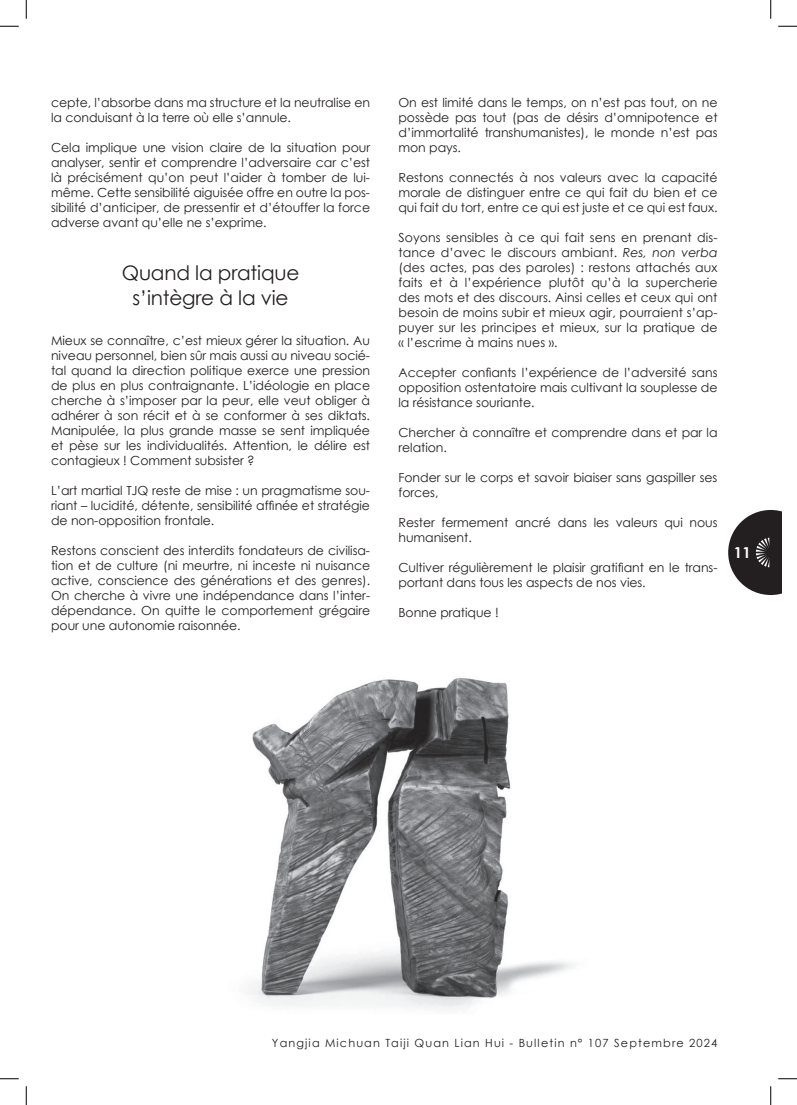
<style>
.page{position:relative;width:797px;height:1105px;background:#fff}
.page>*{position:absolute;margin:0;border:0;box-sizing:border-box;transform-origin:0 0}
.t1{font:20px/25px "Century Gothic";letter-spacing:-.01em;color:#231f20;text-align:center}
.t2{font:700 15px "Century Gothic";color:#fff}
.t3{font:12.5px/15px "Century Gothic";letter-spacing:-.005em;color:#231f20;text-align:justify}
.t4{font:11.25px "Century Gothic";letter-spacing:.1em;color:#231f20}
.s1{font-style:italic}
</style>
<div class="page">
<svg style="left:728px;top:510px;width:53px;height:85px"></svg>
<img style="left:248px;top:678px;width:326px;height:331px">
<svg style="left:0;top:25px;width:19px;height:2px"></svg>
<svg style="left:778px;top:25px;width:19px;height:2px"></svg>
<svg style="left:0;top:1078px;width:19px;height:1px"></svg>
<svg style="left:778px;top:1078px;width:19px;height:1px"></svg>
<svg style="left:25px;top:0;width:2px;height:19px"></svg>
<svg style="left:25px;top:1086px;width:2px;height:19px"></svg>
<svg style="left:770px;top:0;width:1px;height:19px"></svg>
<svg style="left:770px;top:1086px;width:1px;height:19px"></svg>
<p class="t3" style="left:51px;top:94px;width:320px">cepte, l’absorbe dans ma structure et la neutralise en la conduisant à la terre où elle s’annule.</p>
<p class="t3" style="left:51px;top:139px;width:320px">Cela implique une vision claire de la situation pour analyser, sentir et comprendre l’adversaire car c’est là précisément qu’on peut l’aider à tomber de lui&shy;même. Cette sensibilité aiguisée offre en outre la pos&shy;sibilité d’anticiper, de pressentir et d’étouffer la force adverse avant qu’elle ne s’exprime.</p>
<h1 class="t1" style="left:122px;top:259px;width:179px">Quand la pratique s’intègre à la vie</h1>
<p class="t3" style="left:51px;top:332px;width:320px">Mieux se connaître, c’est mieux gérer la situation. Au niveau personnel, bien sûr mais aussi au niveau socié&shy;tal quand la direction politique exerce une pression de plus en plus contraignante. L’idéologie en place cherche à s’imposer par la peur, elle veut obliger à adhérer à son récit et à se conformer à ses diktats.<br>Manipulée, la plus grande masse se sent impliquée et pèse sur les individualités. Attention, le délire est contagieux ! Comment subsister ?</p>
<p class="t3" style="left:51px;top:482px;width:320px">L’art martial TJQ reste de mise : un pragmatisme sou&shy;riant – lucidité, détente, sensibilité affinée et stratégie de non-opposition frontale.</p>
<p class="t3" style="left:51px;top:542px;width:320px">Restons conscient des interdits fondateurs de civilisa&shy;tion et de culture (ni meurtre, ni inceste ni nuisance active, conscience des générations et des genres).<br>On cherche à vivre une indépendance dans l’inter&shy;dépendance. On quitte le comportement grégaire pour une autonomie raisonnée.</p>
<p class="t3" style="left:398px;top:94px;width:320px">On est limité dans le temps, on n’est pas tout, on ne possède pas tout (pas de désirs d’omnipotence et d’immortalité transhumanistes), le monde n’est pas mon pays.</p>
<p class="t3" style="left:398px;top:169px;width:320px">Restons connectés à nos valeurs avec la capacité morale de distinguer entre ce qui fait du bien et ce qui fait du tort, entre ce qui est juste et ce qui est faux.</p>
<p class="t3" style="left:398px;top:229px;width:320px">Soyons sensibles à ce qui fait sens en prenant dis&shy;tance d’avec le discours ambiant. <span class="s1">Res, non verba </span>(des actes, pas des paroles) : restons attachés aux faits et à l’expérience plutôt qu’à la supercherie des mots et des discours. Ainsi celles et ceux qui ont besoin de moins subir et mieux agir, pourraient s’ap&shy;puyer sur les principes et mieux, sur la pratique de « l’escrime à mains nues ».</p>
<p class="t3" style="left:398px;top:364px;width:320px">Accepter confiants l’expérience de l’adversité sans opposition ostentatoire mais cultivant la souplesse de la résistance souriante.</p>
<p class="t3" style="left:398px;top:424px;width:320px">Chercher à connaître et comprendre dans et par la relation.</p>
<p class="t3" style="left:398px;top:469px;width:320px">Fonder sur le corps et savoir biaiser sans gaspiller ses forces,</p>
<p class="t3" style="left:398px;top:514px;width:320px">Rester fermement ancré dans les valeurs qui nous humanisent.</p>
<p class="t3" style="left:398px;top:559px;width:320px">Cultiver régulièrement le plaisir gratifiant en le trans&shy;portant dans tous les aspects de nos vies.</p>
<p class="t3" style="left:398px;top:604px;width:102px">Bonne pratique !</p>
<p class="t2" style="left:734px;top:543px;width:18px">11</p>
<p class="t4" style="left:272px;top:1035px;width:447px">Yangjia Michuan Taiji Quan Lian Hui - Bulletin n° 107 Septembre 2024</p>
</div>
